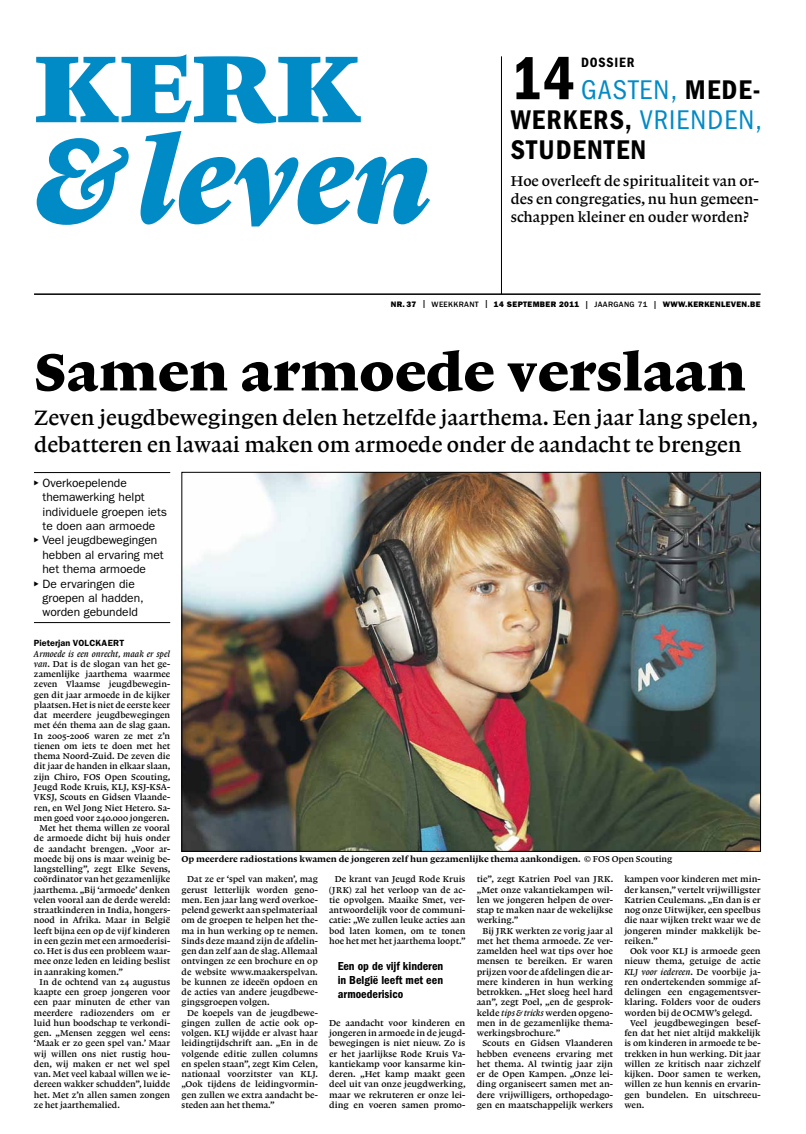
<style>
.page{position:relative;width:806px;height:1134px;background:#fff}
.page>*{position:absolute;margin:0;border:0;box-sizing:border-box;transform-origin:0 0}
.t1{font:125px "Lexicon No 1 F Italic Txt";color:#008ac6}
.t2{font:125px "Lexicon No 1 F Roman SC";color:#008ac6}
.t3{font:600 condensed 62.6px "Franklin Gothic LT";color:#000}
.t4{font:55px "Lexicon No 1 F Roman Txt";color:#000}
.t5{font:600 condensed 28px/30px "Franklin Gothic LT";letter-spacing:.04em;color:#000;text-align:justify}
.t6{font:22px/26.4px "Lexicon No 1 B Roman Txt";color:#000}
.t7{font:15px/18px "Lexicon No 1 B Roman Txt";color:#000;text-align:justify}
.t8{font:600 condensed 14px "Franklin Gothic LT";color:#000}
.t9{font:12px/14.4px "Franklin Gothic LT";color:#000}
.t10{font:600 condensed 12px/14px "Franklin Gothic LT";color:#000;text-align:justify}
.t11{font:9px/10.3px "Lexicon No 1 B Roman Txt";color:#000;text-align:justify}
.t12{font:9px "Lexicon No 1 D Roman Txt";color:#000}
.t13{font:9px "Lexicon No 1 B Italic Txt";color:#000}
.t14{font:600 9px "Franklin Gothic LT";letter-spacing:.03em;color:#000}
.t15{font:800 8px "Franklin Gothic LT";letter-spacing:.04em;color:#000}
.s1{font-weight:400;color:#008ac6}
.s2{font-weight:500}
.s3{font-family:"Lexicon No 1 B Italic Txt"}
.s4{font-family:"Lexicon No 1 B Roman Txt"}
</style>
<div class="page">
<hr style="left:500px;top:56px;width:1px;height:238px;background:#000">
<hr style="left:34px;top:293px;width:726px;height:2px;background:#000">
<hr style="left:34px;top:472px;width:136px;height:1px;background:#000">
<hr style="left:34px;top:622px;width:136px;height:1px;background:#000">
<img style="left:181px;top:474px;width:579px;height:378px">
<h1 class="t2" style="left:34px;top:10px;width:328px">kerk</h1>
<h1 class="t1" style="left:34px;top:109px;width:398px">&amp; leven</h1>
<h2 class="t3" style="left:510px;top:43px;width:65px">14</h2>
<h3 class="t8" style="left:580px;top:55px;width:55px">dossier</h3>
<h3 class="t5" style="left:510px;top:75px;width:252px;text-indent:70px"><span class="s1">GASTEN,</span> mede&shy;werkers, <span class="s1">VRIENDEN, </span>studenten</h3>
<h3 class="t7" style="left:510px;top:172px;width:249px">Hoe overleeft de spiritualiteit van or&shy;des en congregaties, nu hun gemeen&shy;schappen kleiner en ouder worden?</h3>
<p class="t15" style="left:390px;top:299px;width:371px">NR. 37 <span class="s2">| WEEKKRANT |</span> 14 SEPTEMBER 2011 <span class="s2">| JAARGANG 71 |</span> WWW.KERKENLEVEN.BE</p>
<h3 class="t4" style="left:34px;top:341px;width:713px">Samen armoede verslaan</h3>
<h3 class="t6" style="left:34px;top:405px;width:724px">Zeven jeugdbewegingen delen hetzelfde jaarthema. Een jaar lang spelen, debatteren en lawaai maken om armoede onder de aandacht te brengen</h3>
<h3 class="t9" style="left:42px;top:475px;width:126px">Overkoepelende themawerking helpt individuele groepen iets te doen aan armoede<br>Veel jeugdbewegingen hebben al ervaring met het thema armoede<br>De ervaringen die groepen al hadden, worden gebundeld</h3>
<p class="t14" style="left:34px;top:638px;width:92px">Pieterjan Volckaert</p>
<p class="t13" style="left:34px;top:648px;width:138px">Armoede is een onrecht, maak er spel</p>
<p class="t11" style="left:34px;top:659px;width:138px"><span class="s3">van</span>. Dat is de slogan van het ge-</p>
<p class="t11" style="left:34px;top:669px;width:138px">zamenlijke jaarthema waarmee</p>
<p class="t11" style="left:34px;top:679px;width:138px">zeven Vlaamse jeugdbewegin-</p>
<p class="t11" style="left:34px;top:690px;width:138px">gen dit jaar armoede in de kijker</p>
<p class="t11" style="left:34px;top:700px;width:138px">plaatsen. Het is niet de eerste keer</p>
<p class="t11" style="left:34px;top:710px;width:138px">dat meerdere jeugdbewegingen</p>
<p class="t11" style="left:34px;top:720px;width:138px">met één thema aan de slag gaan.</p>
<p class="t11" style="left:34px;top:731px;width:138px">In 2005-2006 waren ze met z’n</p>
<p class="t11" style="left:34px;top:741px;width:138px">tienen om iets te doen met het</p>
<p class="t11" style="left:34px;top:751px;width:138px">thema Noord-Zuid. De zeven die</p>
<p class="t11" style="left:34px;top:761px;width:138px">dit jaar de handen in elkaar slaan,</p>
<p class="t11" style="left:34px;top:772px;width:138px">zijn Chiro, FOS Open Scouting,</p>
<p class="t11" style="left:34px;top:782px;width:138px">Jeugd Rode Kruis, KLJ, KSJ-KSA-</p>
<p class="t11" style="left:34px;top:792px;width:138px">VKSJ, Scouts en Gidsen Vlaande-</p>
<p class="t11" style="left:34px;top:802px;width:138px">ren, en Wel Jong Niet Hetero. Sa-</p>
<p class="t11" style="left:34px;top:813px;width:137px">men goed voor 240.000 jongeren.</p>
<p class="t11" style="left:40px;top:823px;width:132px">Met het thema willen ze vooral</p>
<p class="t11" style="left:34px;top:833px;width:138px">de armoede dicht bij huis onder</p>
<p class="t11" style="left:34px;top:843px;width:138px">de aandacht brengen. „Voor ar-</p>
<p class="t11" style="left:34px;top:854px;width:138px">moede bij ons is maar weinig be-</p>
<p class="t11" style="left:34px;top:864px;width:138px">langstelling”, zegt Elke Sevens,</p>
<p class="t11" style="left:34px;top:874px;width:138px">coördinator van het gezamenlijke</p>
<p class="t11" style="left:34px;top:884px;width:138px">jaarthema. „Bij ‘armoede’ denken</p>
<p class="t11" style="left:34px;top:895px;width:138px">velen vooral aan de derde wereld:</p>
<p class="t11" style="left:34px;top:905px;width:138px">straatkinderen in India, hongers-</p>
<p class="t11" style="left:34px;top:915px;width:138px">nood in Afrika. Maar in België</p>
<p class="t11" style="left:34px;top:925px;width:138px">leeft bijna een op de vijf kinderen</p>
<p class="t11" style="left:34px;top:936px;width:138px">in een gezin met een armoederisi-</p>
<p class="t11" style="left:34px;top:946px;width:138px">co. Het is dus een probleem waar-</p>
<p class="t11" style="left:34px;top:956px;width:138px">mee onze leden en leiding beslist</p>
<p class="t11" style="left:34px;top:966px;width:91px">in aanraking komen.”</p>
<p class="t11" style="left:40px;top:977px;width:132px">In de ochtend van 24 augustus</p>
<p class="t11" style="left:34px;top:987px;width:138px">kaapte een groep jongeren voor</p>
<p class="t11" style="left:34px;top:997px;width:138px">een paar minuten de ether van</p>
<p class="t11" style="left:34px;top:1007px;width:138px">meerdere radiozenders om er</p>
<p class="t11" style="left:34px;top:1018px;width:138px">luid hun boodschap te verkondi-</p>
<p class="t11" style="left:34px;top:1028px;width:138px">gen. „Mensen zeggen wel eens:</p>
<p class="t11" style="left:34px;top:1038px;width:138px">‘Maak er zo geen spel van.’ Maar</p>
<p class="t11" style="left:34px;top:1048px;width:138px">wij willen ons niet rustig hou-</p>
<p class="t11" style="left:34px;top:1059px;width:138px">den, wij maken er net wel spel</p>
<p class="t11" style="left:34px;top:1069px;width:138px">van. Met veel kabaal willen we ie-</p>
<p class="t11" style="left:34px;top:1079px;width:138px">dereen wakker schudden”, luidde</p>
<p class="t11" style="left:34px;top:1089px;width:138px">het. Met z’n allen samen zongen</p>
<p class="t11" style="left:34px;top:1100px;width:87px">ze het jaarthemalied.</p>
<p class="t12" style="left:181px;top:854px;width:492px">Op meerdere radiostations kwamen de jongeren zelf hun gezamenlijke thema aankondigen. <span class="s4">© FOS Open Scouting</span></p>
<p class="t11" style="left:476px;top:874px;width:138px">tie”, zegt Katrien Poel van JRK. „Met onze vakantiekampen wil&shy;len we jongeren helpen de over&shy;stap te maken naar de wekelijkse werking.”</p>
<p class="t11" style="left:476px;top:925px;width:138px;text-indent:6px">Bij JRK werkten ze vorig jaar al met het thema armoede. Ze ver&shy;zamelden heel wat tips over hoe mensen te bereiken. Er waren prijzen voor de afdelingen die ar&shy;mere kinderen in hun werking betrokken. „Het sloeg heel hard aan”, zegt Poel, „en de gesprok&shy;kelde <span class="s3">tips&amp;tricks</span> werden opgeno&shy;men in de gezamenlijke thema&shy;werkingsbrochure.”</p>
<p class="t11" style="left:476px;top:1038px;width:138px;text-indent:6px">Scouts en Gidsen Vlaanderen hebben eveneens ervaring met het thema. Al twintig jaar zijn er de Open Kampen. „Onze lei&shy;ding organiseert samen met an&shy;dere vrijwilligers, orthopedago&shy;gen en maatschappelijk werkers</p>
<p class="t11" style="left:181px;top:874px;width:138px;text-indent:6px">Dat ze er ‘spel van maken’, mag gerust letterlijk worden geno&shy;men. Een jaar lang werd overkoe&shy;pelend gewerkt aan spelmateriaal om de groepen te helpen het the&shy;ma in hun werking op te nemen.<br>Sinds deze maand zijn de afdelin&shy;gen dan zelf aan de slag. Allemaal ontvingen ze een brochure en op de website www.maakerspelvan. be kunnen ze ideeën opdoen en de acties van andere jeugdbewe&shy;gingsgroepen volgen.</p>
<p class="t11" style="left:181px;top:1007px;width:138px;text-indent:6px">De koepels van de jeugdbewe&shy;gingen zullen de actie ook op&shy;volgen. KLJ wijdde er alvast haar leidingtijdschrift aan. „En in de volgende editie zullen columns en spelen staan”, zegt Kim Celen, nationaal voorzitster van KLJ. „Ook tijdens de leidingvormin&shy;gen zullen we extra aandacht be&shy;steden aan het thema.”</p>
<p class="t11" style="left:624px;top:874px;width:138px">kampen voor kinderen met min&shy;der kansen,” vertelt vrijwilligster Katrien Ceulemans. „En dan is er nog onze Uitwijker, een speelbus die naar wijken trekt waar we de jongeren minder makkelijk be&shy;reiken.”</p>
<p class="t11" style="left:624px;top:946px;width:138px;text-align:right">Ook voor KLJ is armoede geen nieuw thema, getuige de actie</p>
<p class="t13" style="left:624px;top:966px;width:138px">KLJ voor iedereen<span class="s4">. De voorbije ja-</span></p>
<p class="t11" style="left:624px;top:977px;width:138px">ren ondertekenden sommige af-</p>
<p class="t11" style="left:624px;top:987px;width:138px">delingen een engagementsver-</p>
<p class="t11" style="left:624px;top:997px;width:138px">klaring. Folders voor de ouders</p>
<p class="t11" style="left:624px;top:1007px;width:130px">worden bij de OCMW’s gelegd.</p>
<p class="t11" style="left:629px;top:1018px;width:132px">Veel jeugdbewegingen besef-</p>
<p class="t11" style="left:624px;top:1028px;width:138px">fen dat het niet altijd makkelijk</p>
<p class="t11" style="left:624px;top:1038px;width:138px">is om kinderen in armoede te be-</p>
<p class="t11" style="left:624px;top:1048px;width:138px">trekken in hun werking. Dit jaar</p>
<p class="t11" style="left:624px;top:1059px;width:137px">willen ze kritisch naar zichzelf</p>
<p class="t11" style="left:624px;top:1069px;width:138px">kijken. Door samen te werken,</p>
<p class="t11" style="left:624px;top:1079px;width:138px">willen ze hun kennis en ervarin-</p>
<p class="t11" style="left:624px;top:1089px;width:138px">gen bundelen. En uitschreeu-</p>
<p class="t11" style="left:624px;top:1100px;width:21px">wen.</p>
<p class="t11" style="left:329px;top:874px;width:138px;text-align:center">De krant van Jeugd Rode Kruis (JRK) zal het verloop van de ac&shy;tie opvolgen. Maaike Smet, ver&shy;antwoordelijk voor de communi&shy;catie: „We zullen leuke acties aan bod laten komen, om te tonen hoe het met het jaarthema loopt.”</p>
<h3 class="t10" style="left:337px;top:959px;width:107px">Een op de vijf kinderen in België leeft met een armoederisico</h3>
<p class="t11" style="left:329px;top:1018px;width:138px">De aandacht voor kinderen en jongeren in armoede in de jeugd&shy;bewegingen is niet nieuw. Zo is er het jaarlijkse Rode Kruis Va&shy;kantiekamp voor kansarme kin&shy;deren. „Het kamp maakt geen deel uit van onze jeugdwerking, maar we rekruteren er onze lei&shy;ding en voeren samen promo-</p>
</div>
